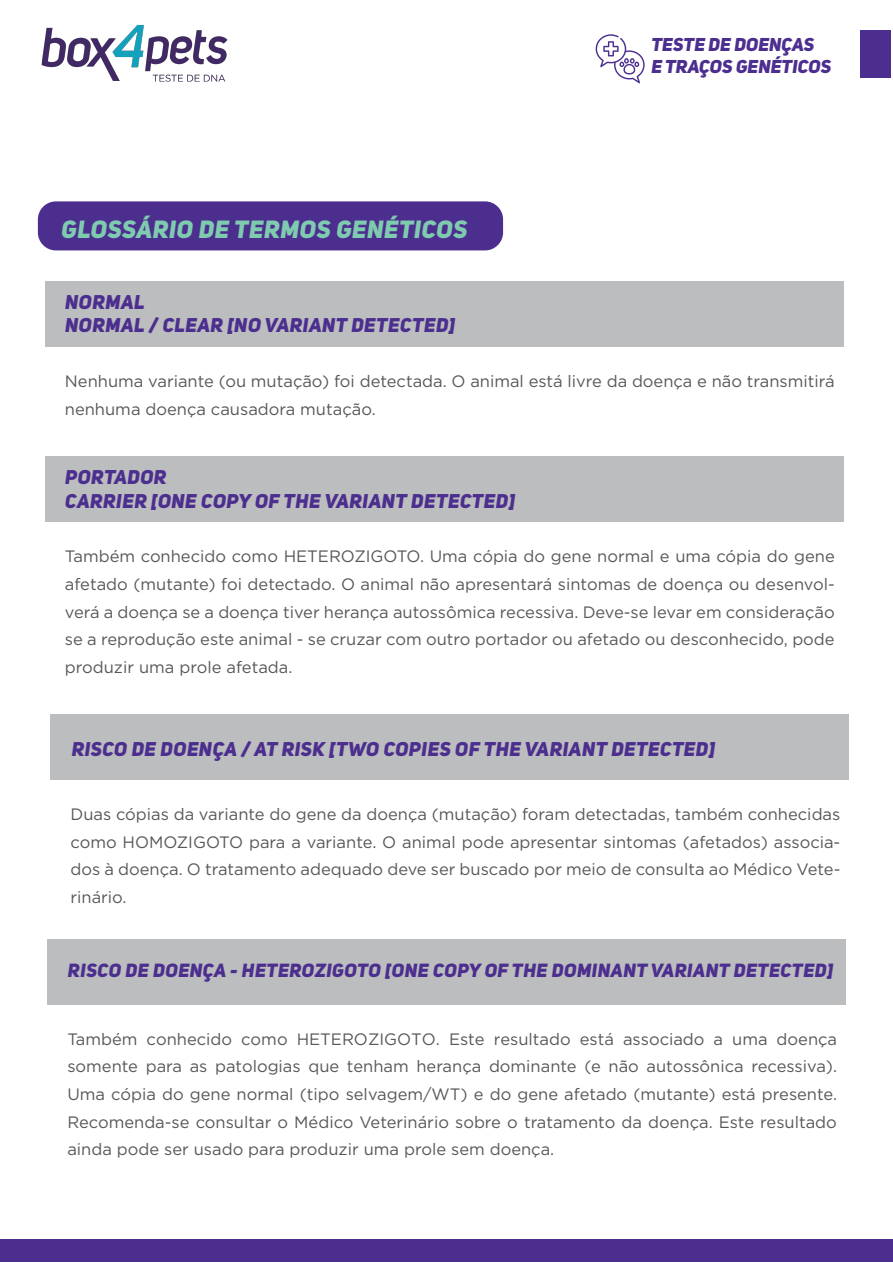
<style>
.page{position:relative;width:893px;height:1263px;background:#fff}
.page>*{position:absolute;margin:0;border:0;box-sizing:border-box;transform-origin:0 0}
.t1{font:24.6px "Uni Sans Heavy Italic CAPS";letter-spacing:.02em;color:#7fcbaf}
.t2{font:19.65px/23.7px "Uni Sans Heavy Italic CAPS";letter-spacing:.02em;color:#4c2e8f}
.t3{font:18.9px "Uni Sans Heavy Italic CAPS";letter-spacing:.02em;color:#4c2e8f}
.t4{font:18.45px/22px "Uni Sans Heavy Italic CAPS";color:#4c2e8f}
.t5{font:16.5px/27.6px "Gotham";color:#57585a;text-align:justify}
</style>
<div class="page">
<div style="left:38px;top:201px;width:465px;height:49px;background:#4c2e8f;border-radius:18px"></div>
<div style="left:0;top:1239px;width:893px;height:23px;background:#4c2e8f"></div>
<div style="left:860px;top:30px;width:31px;height:48px;background:#4c2e8f"></div>
<svg style="left:596px;top:34px;width:49px;height:49px"></svg>
<div style="left:45px;top:281px;width:798px;height:66px;background:#bbbdbe"></div>
<div style="left:45px;top:457px;width:798px;height:65px;background:#bbbdbe"></div>
<div style="left:51px;top:714px;width:798px;height:65px;background:#bbbdbe"></div>
<div style="left:47px;top:939px;width:799px;height:65px;background:#bbbdbe"></div>
<img style="left:41px;top:24px;width:187px;height:58px">
<h1 class="t1" style="left:62px;top:214px;width:407px">GLOSSÁRIO DE TERMOS GENÉTICOS</h1>
<p class="t2" style="left:65px;top:290px;width:392px">NORMAL<br>NORMAL / CLEAR [NO VARIANT DETECTED]</p>
<p class="t4" style="left:651px;top:33px;width:181px">TESTE DE DOENÇAS<br>E TRAÇOS GENÉTICOS</p>
<p class="t5" style="left:65px;top:367px;width:771px">Nenhuma variante (ou mutação) foi detectada. O animal está livre da doença e não transmitirá nenhuma doença causadora mutação.</p>
<p class="t2" style="left:65px;top:465px;width:451px">PORTADOR<br>CARRIER [ONE COPY OF THE VARIANT DETECTED]</p>
<p class="t5" style="left:65px;top:542px;width:771px">Também conhecido como HETEROZIGOTO. Uma cópia do gene normal e uma cópia do gene afetado (mutante) foi detectado. O animal não apresentará sintomas de doença ou desenvol&shy;verá a doença se a doença tiver herança autossômica recessiva. Deve-se levar em consideração se a reprodução este animal - se cruzar com outro portador ou afetado ou desconhecido, pode produzir uma prole afetada.</p>
<p class="t2" style="left:72px;top:737px;width:645px">RISCO DE DOENÇA / AT RISK [TWO COPIES OF THE VARIANT DETECTED]</p>
<p class="t5" style="left:71px;top:800px;width:771px">Duas cópias da variante do gene da doença (mutação) foram detectadas, também conhecidas como HOMOZIGOTO para a variante. O animal pode apresentar sintomas (afetados) associa&shy;dos à doença. O tratamento adequado deve ser buscado por meio de consulta ao Médico Vete&shy;rinário.</p>
<p class="t3" style="left:68px;top:959px;width:767px">RISCO DE DOENÇA - HETEROZIGOTO [ONE COPY OF THE DOMINANT VARIANT DETECTED]</p>
<p class="t5" style="left:67px;top:1025px;width:771px">Também conhecido como HETEROZIGOTO. Este resultado está associado a uma doença somente para as patologias que tenham herança dominante (e não autossônica recessiva).<br>Uma cópia do gene normal (tipo selvagem/WT) e do gene afetado (mutante) está presente.<br>Recomenda-se consultar o Médico Veterinário sobre o tratamento da doença. Este resultado ainda pode ser usado para produzir uma prole sem doença.</p>
</div>
